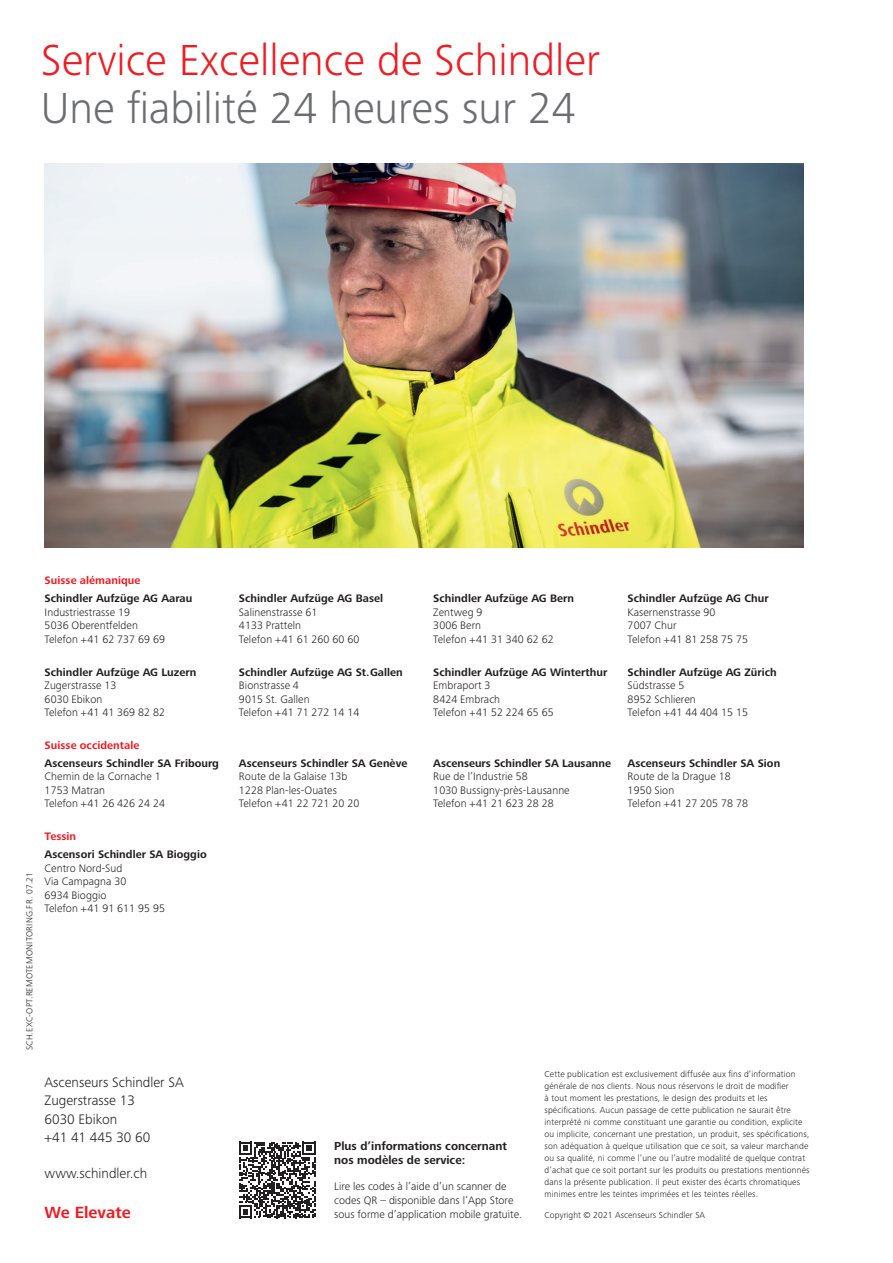
<style>
.page{position:relative;width:893px;height:1263px;background:#fff}
.page>*{position:absolute;margin:0;border:0;box-sizing:border-box;transform-origin:0 0}
.Headline_30_pt_light{font:300 45px "Frutiger Next LTW1 G";color:#ee1d23}
.Headline_30_pt_light-2{font:300 45px "Frutiger Next LTW1 G";color:#6c6d70}
.t1{font:700 16.8px "Frutiger Next LTW1 G";color:#ee1d23}
.t2{font:300 14.25px/18.3px "Frutiger Next LTW1 G";color:#231f20}
.t3{font:700 12px/14.2px "Frutiger Next LTW1 G";color:#231f20}
.Text_9_5_pt_light_bl{font:300 11.25px/13.5px "Frutiger Next LTW1 G";letter-spacing:.005em;color:#231f20}
.Text_9_5_pt_light_bl-2{font:700 11.25px "Frutiger Next LTW1 G";letter-spacing:.005em;color:#ee1d23}
.Order_number_6_pt_li{font:300 9px/12px "Frutiger Next LTW1 G";letter-spacing:.015em;color:#231f20}
.s1{font-weight:700}
</style>
<div class="page">
<svg style="left:239px;top:1142px;width:76px;height:76px"></svg>
<img style="left:45px;top:163px;width:759px;height:384px">
<p class="Headline_30_pt_light" style="left:41px;top:34px;width:561px">Service Excellence de Schindler</p>
<p class="Headline_30_pt_light-2" style="left:41px;top:82px;width:536px">Une fiabilité 24 heures sur 24</p>
<p class="Order_number_6_pt_li" style="left:23px;top:1050px;width:180px;rotate:-90deg">SCH.EXC-OPT.REMOTEMONITORING.FR. 07.21</p>
<p class="Text_9_5_pt_light_bl-2" style="left:45px;top:574px;width:97px">Suisse alémanique</p>
<p class="Text_9_5_pt_light_bl" style="left:45px;top:592px;width:149px"><span class="s1">Schindler Aufzüge AG Aarau<br></span>Industriestrasse 19<br>5036 Oberentfelden<br>Telefon +41 62 737 69 69</p>
<p class="Text_9_5_pt_light_bl" style="left:45px;top:665px;width:153px"><span class="s1">Schindler Aufzüge AG Luzern<br></span>Zugerstrasse 13<br>6030 Ebikon<br>Telefon +41 41 369 82 82</p>
<p class="Text_9_5_pt_light_bl-2" style="left:45px;top:738px;width:96px">Suisse occidentale</p>
<p class="Text_9_5_pt_light_bl" style="left:45px;top:756px;width:176px"><span class="s1">Ascenseurs Schindler SA Fribourg<br></span>Chemin de la Cornache 1<br>1753 Matran<br>Telefon +41 26 426 24 24</p>
<p class="Text_9_5_pt_light_bl-2" style="left:45px;top:830px;width:33px">Tessin</p>
<p class="Text_9_5_pt_light_bl" style="left:45px;top:848px;width:164px"><span class="s1">Ascensori Schindler SA Bioggio<br></span>Centro Nord-Sud<br>Via Campagna 30<br>6934 Bioggio<br>Telefon +41 91 611 95 95</p>
<p class="t2" style="left:45px;top:1073px;width:141px">Ascenseurs Schindler SA<br>Zugerstrasse 13<br>6030 Ebikon<br>+41 41 445 30 60</p>
<p class="t2" style="left:45px;top:1164px;width:104px">www.schindler.ch</p>
<h2 class="t1" style="left:45px;top:1203px;width:88px">We Elevate</h2>
<p class="Text_9_5_pt_light_bl" style="left:239px;top:592px;width:146px"><span class="s1">Schindler Aufzüge AG Basel<br></span>Salinenstrasse 61<br>4133 Pratteln<br>Telefon +41 61 260 60 60</p>
<p class="Text_9_5_pt_light_bl" style="left:239px;top:665px;width:165px"><span class="s1">Schindler Aufzüge AG St.Gallen<br></span>Bionstrasse 4<br>9015 St. Gallen<br>Telefon +41 71 272 14 14</p>
<p class="Text_9_5_pt_light_bl" style="left:239px;top:756px;width:170px"><span class="s1">Ascenseurs Schindler SA Genève<br></span>Route de la Galaise 13b<br>1228 Plan-les-Ouates<br>Telefon +41 22 721 20 20</p>
<p class="Text_9_5_pt_light_bl" style="left:433px;top:592px;width:142px"><span class="s1">Schindler Aufzüge AG Bern<br></span>Zentweg 9<br>3006 Bern<br>Telefon +41 31 340 62 62</p>
<p class="Text_9_5_pt_light_bl" style="left:433px;top:665px;width:176px"><span class="s1">Schindler Aufzüge AG Winterthur<br></span>Embraport 3<br>8424 Embrach<br>Telefon +41 52 224 65 65</p>
<p class="Text_9_5_pt_light_bl" style="left:628px;top:592px;width:143px"><span class="s1">Schindler Aufzüge AG Chur<br></span>Kasernenstrasse 90<br>7007 Chur<br>Telefon +41 81 258 75 75</p>
<p class="Text_9_5_pt_light_bl" style="left:628px;top:665px;width:151px"><span class="s1">Schindler Aufzüge AG Zürich<br></span>Südstrasse 5<br>8952 Schlieren<br>Telefon +41 44 404 15 15</p>
<p class="Text_9_5_pt_light_bl" style="left:433px;top:756px;width:179px"><span class="s1">Ascenseurs Schindler SA Lausanne<br></span>Rue de l’Industrie 58<br>1030 Bussigny-près-Lausanne<br>Telefon +41 21 623 28 28</p>
<p class="Text_9_5_pt_light_bl" style="left:628px;top:756px;width:154px"><span class="s1">Ascenseurs Schindler SA Sion<br></span>Route de la Drague 18<br>1950 Sion<br>Telefon +41 27 205 78 78</p>
<p class="t3" style="left:334px;top:1139px;width:174px">Plus d’informations concernant nos modèles de service:</p>
<p class="Text_9_5_pt_light_bl" style="left:334px;top:1179px;width:189px;line-height:14.2px">Lire les codes à l’aide d’un scanner de codes QR – disponible dans l’App Store sous forme d’application mobile gratuite.</p>
<p class="Order_number_6_pt_li" style="left:545px;top:1068px;width:266px">Cette publication est exclusivement diffusée aux fins d’information générale de nos clients. Nous nous réservons le droit de modifier<br>à tout moment les prestations, le design des produits et les spécifications. Aucun passage de cette publication ne saurait être interprété ni comme constituant une garantie ou condition, explicite ou implicite, concernant une prestation, un produit, ses spécifications, son adéquation à quelque utilisation que ce soit, sa valeur marchande ou sa qualité, ni comme l’une ou l’autre modalité de quelque contrat d’achat que ce soit portant sur les produits ou prestations mentionnés dans la présente publication. Il peut exister des écarts chromatiques minimes entre les teintes imprimées et les teintes réelles.</p>
<p class="Order_number_6_pt_li" style="left:545px;top:1209px;width:162px">Copyright © 2021 Ascenseurs Schindler SA</p>
</div>
